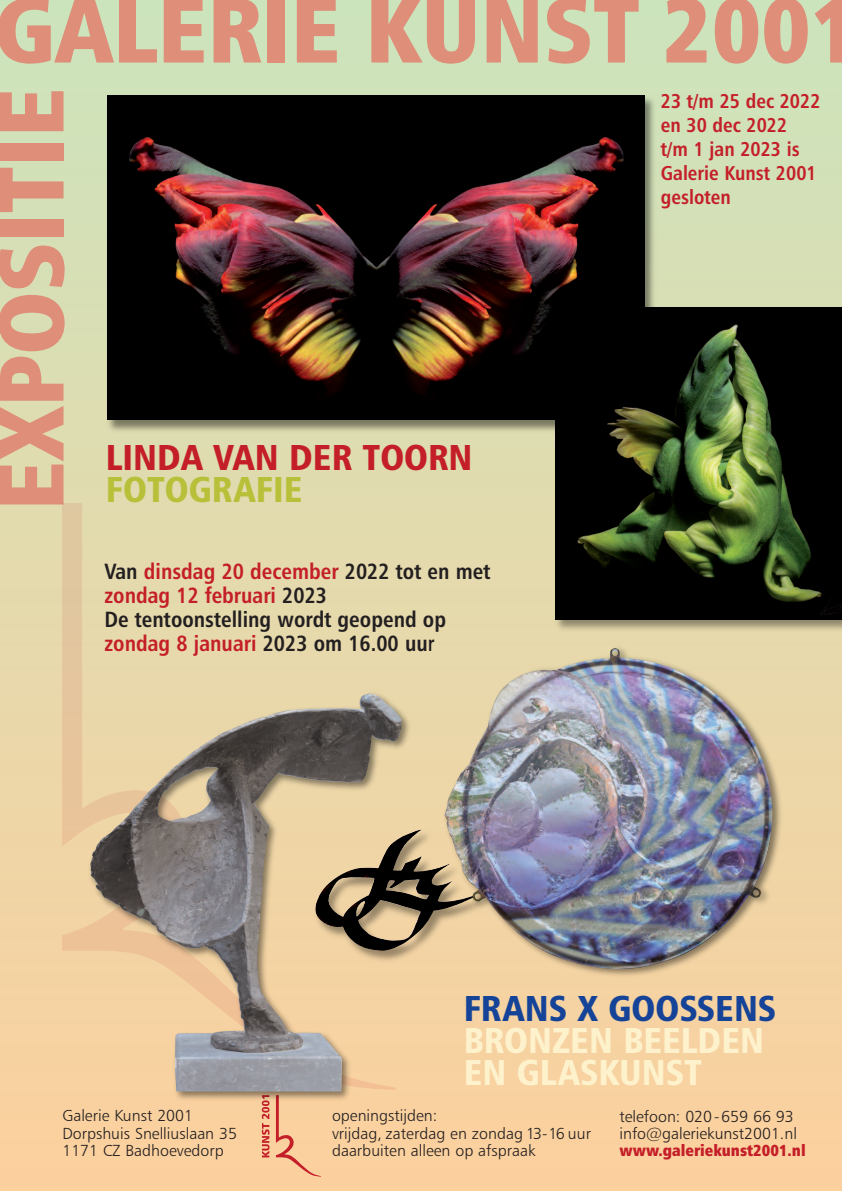
<style>
.page{position:relative;width:842px;height:1191px;background:#fff}
.page>*{position:absolute;margin:0;border:0;box-sizing:border-box;transform-origin:0 0}
.t1{font:92px "Humanist 777 BT Extra Black Cond B";color:#de8e79}
.t2{font:36px/32px "Humanist 777 BT Black Condensed B";color:#fef2cd}
.t3{font:36px "Humanist 777 BT Black Condensed B";color:#c41f29}
.t4{font:36px "Humanist 777 BT Black Condensed B";color:#154398}
.t5{font:36px "Humanist 777 BT Black Condensed B";color:#b8c039}
.t6{font:22px/24px "Humanist 777 BT Bold Condensed B";color:#231f20}
.t7{font:20px/24px "Humanist 777 BT Bold Condensed B";color:#c41f29}
.t8{font:16px/17px "Humanist 777 BT Light B";color:#231f20}
.t9{font:16px "Humanist 777 BT Extra Black Cond B";color:#c41f29}
.s1{color:#c41f29}
</style>
<div class="page">
<div style="left:0;top:0;width:842px;height:1191px;background:linear-gradient(to bottom,#cce4bc,#fdd09d)"></div>
<svg style="left:262px;top:1103px;width:7px;height:54px"></svg>
<svg style="left:276px;top:1103px;width:45px;height:73px;background:#f4bd92"></svg>
<div style="left:63px;top:504px;width:333px;height:159px;background:#e4daad"></div>
<img style="left:104px;top:92px;width:555px;height:342px">
<img style="left:107px;top:95px;width:537px;height:325px">
<img style="left:553px;top:304px;width:289px;height:331px">
<img style="left:556px;top:307px;width:286px;height:312px">
<img style="left:431px;top:637px;width:388px;height:464px">
<img style="left:445px;top:648px;width:328px;height:320px">
<img style="left:58px;top:663px;width:380px;height:440px">
<img style="left:90px;top:693px;width:312px;height:301px">
<h1 class="t1" style="left:-6px;top:-6px;width:867px">GALERIE KUNST 2001</h1>
<h1 class="t1" style="left:-5px;top:510px;width:425px;rotate:-90deg">EXPOSITIE</h1>
<p class="t7" style="left:661px;top:91px;width:161px">23 t/m 25 dec 2022 en 30 dec 2022<br>t/m 1 jan 2023 is<br>Galerie Kunst 2001 gesloten</p>
<h2 class="t3" style="left:106px;top:443px;width:368px">LINDA VAN DER TOORN</h2>
<h2 class="t5" style="left:106px;top:475px;width:198px">FOTOGRAFIE</h2>
<h3 class="t6" style="left:104px;top:560px;width:388px">Van <span class="s1">dinsdag 20 december</span> 2022 tot en met <span class="s1">zondag 12 februari</span> 2023<br>De tentoonstelling wordt geopend op <span class="s1">zondag 8 januari</span> 2023 om 16.00 uur</h3>
<p class="t8" style="left:62px;top:1108px;width:176px">Galerie Kunst 2001<br>Dorpshuis Snelliuslaan 35<br>1171 CZ Badhoevedorp</p>
<h2 class="t4" style="left:464px;top:994px;width:314px">FRANS X GOOSSENS</h2>
<h2 class="t2" style="left:464px;top:1027px;width:302px">BRONZEN BEELDEN<br>EN GLASKUNST</h2>
<p class="t8" style="left:332px;top:1108px;width:260px">openingstijden:<br>vrijdag, zaterdag en zondag 13-16 uur daarbuiten alleen op afspraak</p>
<p class="t8" style="left:619px;top:1109px;width:179px">telefoon: 020-659 66 93 info@galeriekunst2001.nl</p>
<p class="t9" style="left:619px;top:1144px;width:188px">www.galeriekunst2001.nl</p>
</div>
